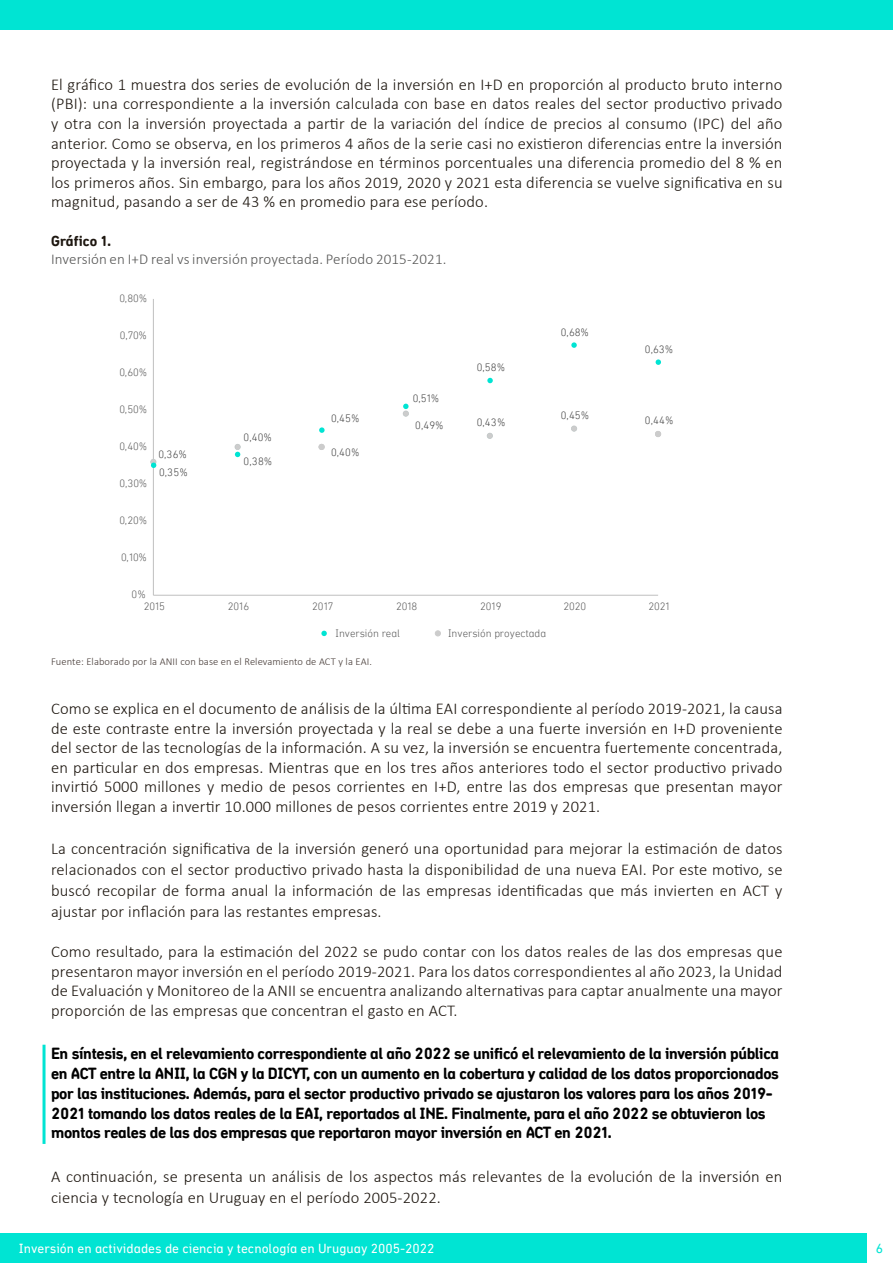
<style>
.page{position:relative;width:893px;height:1263px;background:#fff}
.page>*{position:absolute;margin:0;border:0;box-sizing:border-box;transform-origin:0 0}
.t1{font:300 16.5px/19.5px "Calibri";letter-spacing:.01em;color:#1d160f;text-align:justify}
.t2{font:700 16.5px/19.8px "Aniifont";letter-spacing:-.02em;color:#000}
.t3{font:300 15px "Calibri";letter-spacing:.01em;color:#575756}
.t4{font:700 15px "Aniifont";letter-spacing:.01em;color:#1d160f}
.t5{font:13.5px "aniifont";color:#fff}
.t6{font:13.5px "aniifont";color:#00e4d3}
.t7{font:100 10.95px "Aniifont";letter-spacing:-.005em;color:#595959}
.t8{font:100 10.95px "Aniifont";letter-spacing:.01em;color:#404040}
.t9{font:300 10.5px "Calibri";letter-spacing:.01em;color:#453a36}
</style>
<div class="page">
<div style="left:0;top:1233px;width:893px;height:30px;background:#00e4d3"></div>
<div style="left:867px;top:1231px;width:26px;height:32px;background:#fff"></div>
<div style="left:0;top:0;width:893px;height:29px;background:#00e4d3"></div>
<hr style="left:153px;top:299px;width:1px;height:296px;background:#bfbfbf">
<hr style="left:153px;top:595px;width:505px;height:1px;background:#bfbfbf">
<svg style="left:319px;top:444px;width:6px;height:6px"></svg>
<svg style="left:487px;top:433px;width:6px;height:6px"></svg>
<svg style="left:571px;top:426px;width:6px;height:5px"></svg>
<svg style="left:655px;top:431px;width:6px;height:6px"></svg>
<svg style="left:150px;top:459px;width:6px;height:9px"></svg>
<svg style="left:235px;top:444px;width:6px;height:13px"></svg>
<svg style="left:319px;top:427px;width:6px;height:6px"></svg>
<svg style="left:403px;top:404px;width:6px;height:12px"></svg>
<svg style="left:487px;top:378px;width:6px;height:5px"></svg>
<svg style="left:571px;top:342px;width:6px;height:6px"></svg>
<svg style="left:656px;top:359px;width:5px;height:6px"></svg>
<svg style="left:435px;top:630px;width:6px;height:6px"></svg>
<svg style="left:321px;top:631px;width:6px;height:5px"></svg>
<hr style="left:43px;top:1045px;width:3px;height:99px;background:#00e4d3">
<p class="t1" style="left:51px;top:75px;width:733px">El gráfico 1 muestra dos series de evolución de la inversión en I+D en proporción al producto bruto interno (PBI): una correspondiente a la inversión calculada con base en datos reales del sector productivo privado y otra con la inversión proyectada a partir de la variación del índice de precios al consumo (IPC) del año anterior. Como se observa, en los primeros 4 años de la serie casi no existieron diferencias entre la inversión proyectada y la inversión real, registrándose en términos porcentuales una diferencia promedio del 8 % en los primeros años. Sin embargo, para los años 2019, 2020 y 2021 esta diferencia se vuelve significativa en su magnitud, pasando a ser de 43 % en promedio para ese período.</p>
<p class="t4" style="left:51px;top:232px;width:62px">Gráfico 1.</p>
<p class="t3" style="left:51px;top:250px;width:397px">Inversión en I+D real vs inversión proyectada. Período 2015-2021.</p>
<p class="t7" style="left:119px;top:292px;width:29px">0,80%</p>
<p class="t7" style="left:120px;top:329px;width:29px">0,70%</p>
<p class="t7" style="left:119px;top:366px;width:29px">0,60%</p>
<p class="t7" style="left:119px;top:403px;width:29px">0,50%</p>
<p class="t7" style="left:119px;top:440px;width:29px">0,40%</p>
<p class="t7" style="left:120px;top:477px;width:29px">0,30%</p>
<p class="t7" style="left:119px;top:514px;width:29px">0,20%</p>
<p class="t7" style="left:121px;top:551px;width:27px">0,10%</p>
<p class="t7" style="left:132px;top:588px;width:16px">0%</p>
<p class="t8" style="left:158px;top:448px;width:30px">0,36%</p>
<p class="t8" style="left:159px;top:466px;width:30px">0,35%</p>
<p class="t8" style="left:244px;top:431px;width:30px">0,40%</p>
<p class="t8" style="left:244px;top:455px;width:30px">0,38%</p>
<p class="t8" style="left:331px;top:412px;width:30px">0,45%</p>
<p class="t8" style="left:331px;top:446px;width:30px">0,40%</p>
<p class="t8" style="left:413px;top:392px;width:28px">0,51%</p>
<p class="t8" style="left:477px;top:361px;width:30px">0,58%</p>
<p class="t8" style="left:415px;top:419px;width:30px">0,49%</p>
<p class="t8" style="left:477px;top:416px;width:30px">0,43%</p>
<p class="t8" style="left:561px;top:326px;width:30px">0,68%</p>
<p class="t8" style="left:561px;top:409px;width:30px">0,45%</p>
<p class="t8" style="left:645px;top:342px;width:30px">0,63%</p>
<p class="t8" style="left:645px;top:414px;width:30px">0,44%</p>
<p class="t7" style="left:144px;top:600px;width:23px">2015</p>
<p class="t7" style="left:228px;top:600px;width:23px">2016</p>
<p class="t7" style="left:312px;top:600px;width:22px">2017</p>
<p class="t7" style="left:396px;top:600px;width:23px">2018</p>
<p class="t7" style="left:480px;top:600px;width:23px">2019</p>
<p class="t7" style="left:563px;top:600px;width:24px">2020</p>
<p class="t7" style="left:648px;top:600px;width:23px">2021</p>
<p class="t7" style="left:336px;top:627px;width:66px">Inversión real</p>
<p class="t7" style="left:448px;top:627px;width:100px">Inversión proyectada</p>
<p class="t9" style="left:51px;top:655px;width:322px">Fuente: Elaborado por la ANII con base en el Relevamiento de ACT y la EAI.</p>
<p class="t1" style="left:51px;top:699px;width:733px">Como se explica en el documento de análisis de la última EAI correspondiente al período 2019-2021, la causa de este contraste entre la inversión proyectada y la real se debe a una fuerte inversión en I+D proveniente del sector de las tecnologías de la información. A su vez, la inversión se encuentra fuertemente concentrada, en particular en dos empresas. Mientras que en los tres años anteriores todo el sector productivo privado invirtió 5000 millones y medio de pesos corrientes en I+D, entre las dos empresas que presentan mayor inversión llegan a invertir 10.000 millones de pesos corrientes entre 2019 y 2021.</p>
<p class="t1" style="left:51px;top:837px;width:733px;line-height:21px">La concentración significativa de la inversión generó una oportunidad para mejorar la estimación de datos relacionados con el sector productivo privado hasta la disponibilidad de una nueva EAI. Por este motivo, se buscó recopilar de forma anual la información de las empresas identificadas que más invierten en ACT y ajustar por inflación para las restantes empresas.</p>
<p class="t1" style="left:51px;top:942px;width:733px">Como resultado, para la estimación del 2022 se pudo contar con los datos reales de las dos empresas que presentaron mayor inversión en el período 2019-2021. Para los datos correspondientes al año 2023, la Unidad de Evaluación y Monitoreo de la ANII se encuentra analizando alternativas para captar anualmente una mayor proporción de las empresas que concentran el gasto en ACT.</p>
<p class="t2" style="left:51px;top:1044px;width:729px">En síntesis, en el relevamiento correspondiente al año 2022 se unificó el relevamiento de la inversión pública en ACT entre la ANII, la CGN y la DICYT, con un aumento en la cobertura y calidad de los datos proporcionados por las instituciones. Además, para el sector productivo privado se ajustaron los valores para los años 2019- 2021 tomando los datos reales de la EAI, reportados al INE. Finalmente, para el año 2022 se obtuvieron los montos reales de las dos empresas que reportaron mayor inversión en ACT en 2021.</p>
<p class="t1" style="left:51px;top:1165px;width:733px;line-height:21.6px">A continuación, se presenta un análisis de los aspectos más relevantes de la evolución de la inversión en ciencia y tecnología en Uruguay en el período 2005-2022.</p>
<p class="t5" style="left:19px;top:1241px;width:417px">Inversión en actividades de ciencia y tecnología en Uruguay 2005-2022</p>
<p class="t6" style="left:876px;top:1241px;width:9px">6</p>
</div>
